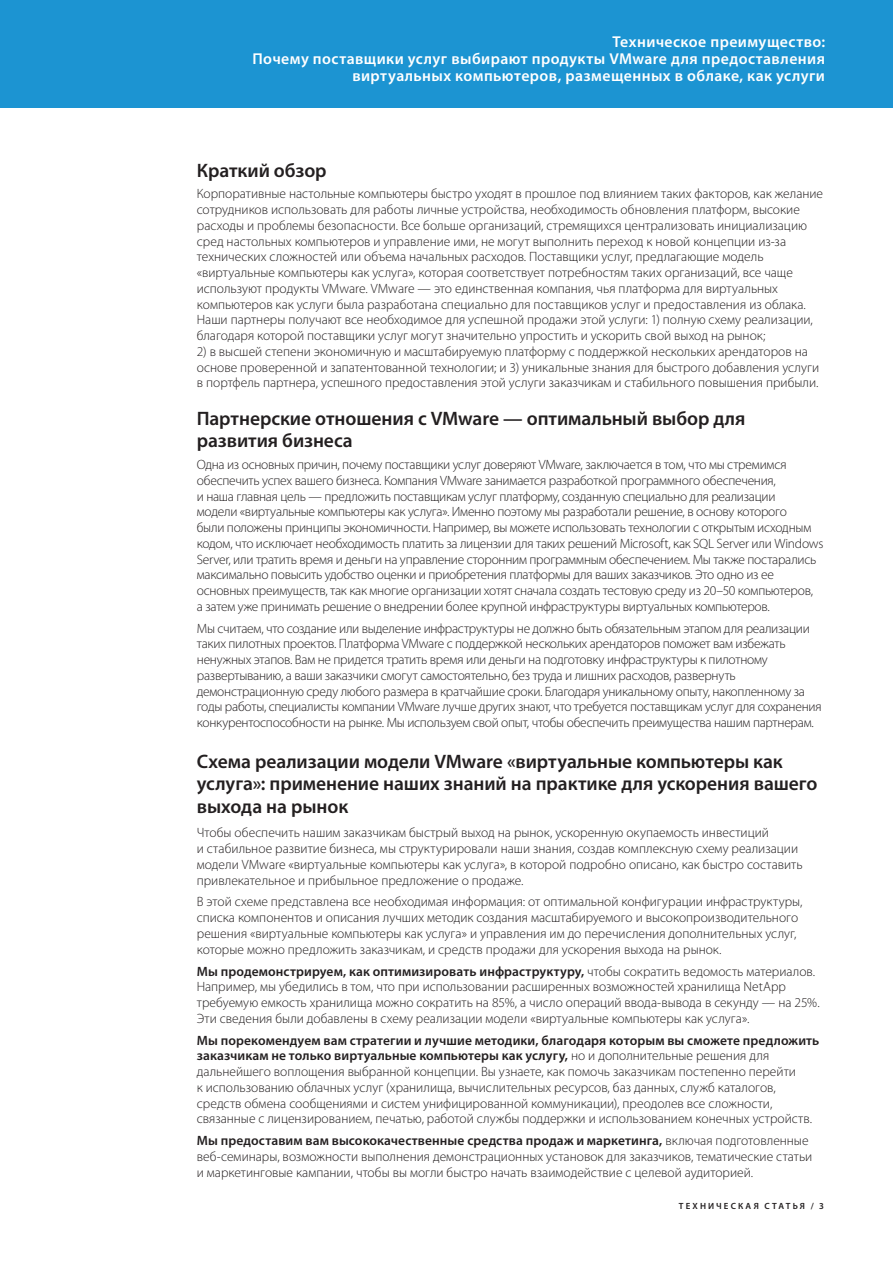
<style>
.page{position:relative;width:893px;height:1263px;background:#fff}
.page>*{position:absolute;margin:0;border:0;box-sizing:border-box;transform-origin:0 0}
._3_Main_Body_Head{font:600 19.5px/22.5px "Myriad Pro";letter-spacing:-.005em;color:#231f20}
.t1{font:600 15.75px/17.2px "Myriad Pro";letter-spacing:.025em;color:#fff;text-align:right}
._5a_Body{font:300 13.5px/15.8px "Myriad Pro";letter-spacing:-.005em;color:#231f20}
.Folio{font:600 9px "Myriad Pro";letter-spacing:.235em;color:#231f20}
.s1{font-weight:600}
</style>
<div class="page">
<div style="left:0;top:0;width:893px;height:108px;background:#1c94d2"></div>
<p class="t1" style="left:252px;top:32px;width:574px">Техническое преимущество:<br>Почему поставщики услуг выбирают продукты VMware для предоставления виртуальных компьютеров, размещенных в облаке, как услуги</p>
<p class="_3_Main_Body_Head" style="left:197px;top:158px;width:131px">Краткий обзор</p>
<p class="_5a_Body" style="left:197px;top:186px;width:628px">Корпоративные настольные компьютеры быстро уходят в прошлое под влиянием таких факторов, как желание сотрудников использовать для работы личные устройства, необходимость обновления платформ, высокие расходы и проблемы безопасности. Все больше организаций, стремящихся централизовать инициализацию сред настольных компьютеров и управление ими, не могут выполнить переход к новой концепции из-за технических сложностей или объема начальных расходов. Поставщики услуг, предлагающие модель «виртуальные компьютеры как услуга», которая соответствует потребностям таких организаций, все чаще используют продукты VMware. VMware — это единственная компания, чья платформа для виртуальных компьютеров как услуги была разработана специально для поставщиков услуг и предоставления из облака.<br>Наши партнеры получают все необходимое для успешной продажи этой услуги: 1) полную схему реализации, благодаря которой поставщики услуг могут значительно упростить и ускорить свой выход на рынок;</p>
<p class="_5a_Body" style="left:197px;top:343px;width:624px">2) в высшей степени экономичную и масштабируемую платформу с поддержкой нескольких арендаторов на основе проверенной и запатентованной технологии; и 3) уникальные знания для быстрого добавления услуги в портфель партнера, успешного предоставления этой услуги заказчикам и стабильного повышения прибыли.</p>
<p class="_3_Main_Body_Head" style="left:197px;top:407px;width:550px">Партнерские отношения с VMware — оптимальный выбор для развития бизнеса</p>
<p class="_5a_Body" style="left:197px;top:457px;width:628px">Одна из основных причин, почему поставщики услуг доверяют VMware, заключается в том, что мы стремимся обеспечить успех вашего бизнеса. Компания VMware занимается разработкой программного обеспечения,<br>и наша главная цель — предложить поставщикам услуг платформу, созданную специально для реализации<br>модели «виртуальные компьютеры как услуга». Именно поэтому мы разработали решение, в основу которого<br>были положены принципы экономичности. Например, вы можете использовать технологии с открытым исходным кодом, что исключает необходимость платить за лицензии для таких решений Microsoft, как SQL Server или Windows Server, или тратить время и деньги на управление сторонним программным обеспечением. Мы также постарались максимально повысить удобство оценки и приобретения платформы для ваших заказчиков. Это одно из ее основных преимуществ, так как многие организации хотят сначала создать тестовую среду из 20–50 компьютеров,<br>а затем уже принимать решение о внедрении более крупной инфраструктуры виртуальных компьютеров.</p>
<p class="_5a_Body" style="left:197px;top:620px;width:626px">Мы считаем, что создание или выделение инфраструктуры не должно быть обязательным этапом для реализации таких пилотных проектов. Платформа VMware с поддержкой нескольких арендаторов поможет вам избежать ненужных этапов. Вам не придется тратить время или деньги на подготовку инфраструктуры к пилотному развертыванию, а ваши заказчики смогут самостоятельно, без труда и лишних расходов, развернуть демонстрационную среду любого размера в кратчайшие сроки. Благодаря уникальному опыту, накопленному за годы работы, специалисты компании VMware лучше других знают, что требуется поставщикам услуг для сохранения конкурентоспособности на рынке. Мы используем свой опыт, чтобы обеспечить преимущества нашим партнерам.</p>
<p class="_3_Main_Body_Head" style="left:197px;top:749px;width:622px">Схема реализации модели VMware «виртуальные компьютеры как услуга»: применение наших знаний на практике для ускорения вашего выхода на рынок</p>
<p class="_5a_Body" style="left:197px;top:825px;width:607px">Чтобы обеспечить нашим заказчикам быстрый выход на рынок, ускоренную окупаемость инвестиций<br>и стабильное развитие бизнеса, мы структурировали наши знания, создав комплексную схему реализации модели VMware «виртуальные компьютеры как услуга», в которой подробно описано, как быстро составить привлекательное и прибыльное предложение о продаже.</p>
<p class="_5a_Body" style="left:197px;top:894px;width:607px">В этой схеме представлена все необходимая информация: от оптимальной конфигурации инфраструктуры, списка компонентов и описания лучших методик создания масштабируемого и высокопроизводительного решения «виртуальные компьютеры как услуга» и управления им до перечисления дополнительных услуг, которые можно предложить заказчикам, и средств продажи для ускорения выхода на рынок.</p>
<p class="_5a_Body" style="left:197px;top:963px;width:623px"><span class="s1">Мы продемонстрируем, как оптимизировать инфраструктуру,</span> чтобы сократить ведомость материалов.<br>Например, мы убедились в том, что при использовании расширенных возможностей хранилища NetApp требуемую емкость хранилища можно сократить на 85%, а число операций ввода-вывода в секунду — на 25%.<br>Эти сведения были добавлены в схему реализации модели «виртуальные компьютеры как услуга».</p>
<p class="_5a_Body" style="left:197px;top:1032px;width:624px"><span class="s1">Мы порекомендуем вам стратегии и лучшие методики, благодаря которым вы сможете предложить заказчикам не только виртуальные компьютеры как услугу,</span> но и дополнительные решения для дальнейшего воплощения выбранной концепции. Вы узнаете, как помочь заказчикам постепенно перейти<br>к использованию облачных услуг (хранилища, вычислительных ресурсов, баз данных, служб каталогов, средств обмена сообщениями и систем унифицированной коммуникации), преодолев все сложности, связанные с лицензированием, печатью, работой службы поддержки и использованием конечных устройств.</p>
<p class="_5a_Body" style="left:197px;top:1132px;width:617px"><span class="s1">Мы предоставим вам высококачественные средства продаж и маркетинга,</span> включая подготовленные веб-семинары, возможности выполнения демонстрационных установок для заказчиков, тематические статьи и маркетинговые кампании, чтобы вы могли быстро начать взаимодействие с целевой аудиторией.</p>
<p class="Folio" style="left:679px;top:1200px;width:147px">ТЕХНИЧЕСКАЯ СТАТЬЯ / 3</p>
</div>
